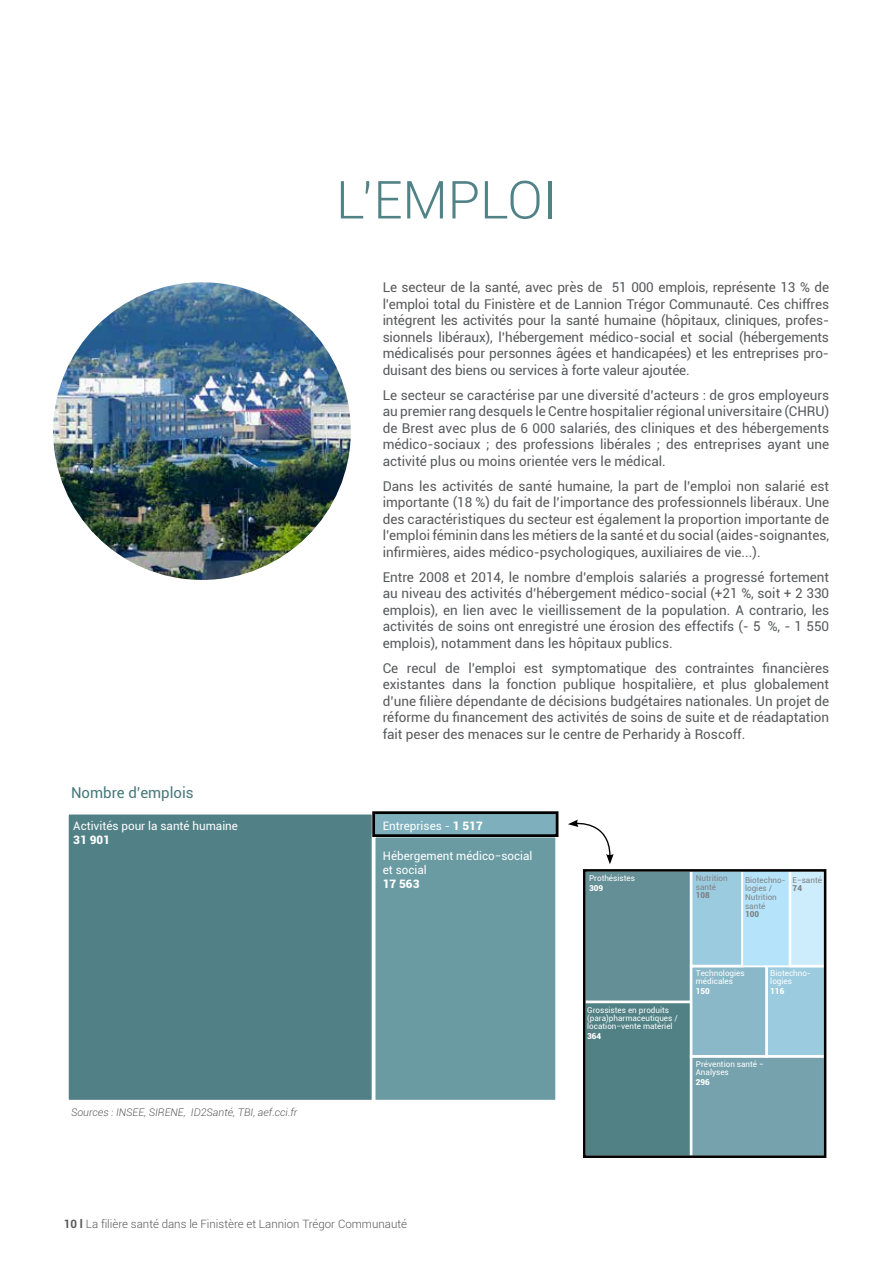
<style>
.page{position:relative;width:893px;height:1263px;background:#fff}
.page>*{position:absolute;margin:0;border:0;box-sizing:border-box;transform-origin:0 0}
.t1{font:300 52.5px "Roboto";color:#518286}
.t2{font:15px "Roboto";color:#47787c}
.t3{font:13.5px/16.5px "Roboto";color:#58595b;text-align:justify}
.t4{font:11.7px/14px "Roboto";color:#fff}
.t5{font:900 11.7px "Roboto";color:#fff}
.t6{font:300 11.55px "Roboto";color:#58595b}
.t7{font:italic 300 10.5px "Roboto";color:#58595b}
.t8{font:8.1px/8.1px "Roboto";color:#fff}
.t9{font:8.1px/8.6px "Roboto";color:#808285}
.t10{font:900 8.1px "Roboto";color:#fff}
.t11{font:900 8.1px "Roboto";color:#808285}
.s1{font-weight:900}
.s2{font-weight:700}
</style>
<div class="page">
<div style="left:67px;top:813px;width:307px;height:289px;background:#518186"></div>
<div style="left:65px;top:811px;width:310px;height:292px;border:4px solid #fff"></div>
<div style="left:374px;top:836px;width:183px;height:266px;background:#6a9ba3"></div>
<div style="left:372px;top:834px;width:187px;height:269px;border:4px solid #fff"></div>
<div style="left:374px;top:813px;width:183px;height:23px;background:#7db0bc"></div>
<div style="left:372px;top:811px;width:186px;height:26px;border:3px solid #000"></div>
<svg style="left:583px;top:869px;width:244px;height:289px;background:#79a3ad"></svg>
<svg style="left:568px;top:819px;width:46px;height:45px"></svg>
<img style="left:53px;top:282px;width:298px;height:298px;border-radius:149px">
<h1 class="t1" style="left:336px;top:163px;width:222px">L’EMPLOI</h1>
<p class="t2" style="left:71px;top:782px;width:124px">Nombre d’emplois</p>
<p class="t4" style="left:73px;top:818px;width:166px">Activités pour la santé humaine</p>
<p class="t5" style="left:73px;top:831px;width:38px">31 901</p>
<p class="t7" style="left:71px;top:1105px;width:228px">Sources : INSEE, SIRENE, ID2Santé, TBI, aef.cci.fr</p>
<p class="t3" style="left:383px;top:279px;width:448px">Le secteur de la santé, avec près de 51 000 emplois, représente 13 % de l’emploi total du Finistère et de Lannion Trégor Communauté. Ces chiffres intégrent les activités pour la santé humaine (hôpitaux, cliniques, profes&shy;sionnels libéraux), l’hébergement médico-social et social (hébergements médicalisés pour personnes âgées et handicapées) et les entreprises pro&shy;duisant des biens ou services à forte valeur ajoutée.</p>
<p class="t3" style="left:383px;top:386px;width:448px">Le secteur se caractérise par une diversité d’acteurs : de gros employeurs au premier rang desquels le Centre hospitalier régional universitaire (CHRU) de Brest avec plus de 6 000 salariés, des cliniques et des hébergements médico-sociaux ; des professions libérales ; des entreprises ayant une activité plus ou moins orientée vers le médical.</p>
<p class="t3" style="left:383px;top:477px;width:448px">Dans les activités de santé humaine, la part de l’emploi non salarié est importante (18 %) du fait de l’importance des professionnels libéraux. Une des caractéristiques du secteur est également la proportion importante de l’emploi féminin dans les métiers de la santé et du social (aides-soignantes, infirmières, aides médico-psychologiques, auxiliaires de vie...).</p>
<p class="t3" style="left:383px;top:568px;width:448px">Entre 2008 et 2014, le nombre d’emplois salariés a progressé fortement au niveau des activités d’hébergement médico-social (+21 %, soit + 2 330 emplois), en lien avec le vieillissement de la population. A contrario, les activités de soins ont enregistré une érosion des effectifs (- 5 %, - 1 550 emplois), notamment dans les hôpitaux publics.</p>
<p class="t3" style="left:383px;top:659px;width:448px">Ce recul de l’emploi est symptomatique des contraintes financières existantes dans la fonction publique hospitalière, et plus globalement d’une filière dépendante de décisions budgétaires nationales. Un projet de réforme du financement des activités de soins de suite et de réadaptation fait peser des menaces sur le centre de Perharidy à Roscoff.</p>
<p class="t4" style="left:383px;top:818px;width:101px">Entreprises - <span class="s1">1 517</span></p>
<p class="t4" style="left:383px;top:848px;width:151px">Hébergement médico−social et social</p>
<p class="t5" style="left:383px;top:875px;width:38px">17 563</p>
<p class="t8" style="left:589px;top:874px;width:47px">Prothésistes</p>
<p class="t10" style="left:589px;top:882px;width:16px">309</p>
<p class="t9" style="left:696px;top:873px;width:33px">Nutrition santé</p>
<p class="t11" style="left:696px;top:890px;width:16px">108</p>
<p class="t9" style="left:745px;top:875px;width:42px">Biotechno&shy;logies /<br>Nutrition santé</p>
<p class="t11" style="left:745px;top:909px;width:16px">100</p>
<p class="t9" style="left:793px;top:875px;width:31px">E−santé</p>
<p class="t11" style="left:793px;top:883px;width:11px">74</p>
<p class="t8" style="left:587px;top:1006px;width:92px">Grossistes en produits (para)pharmaceutiques / location−vente matériel</p>
<p class="t10" style="left:587px;top:1030px;width:16px">364</p>
<p class="t8" style="left:696px;top:968px;width:50px">Technologies médicales</p>
<p class="t10" style="left:696px;top:985px;width:16px">150</p>
<p class="t8" style="left:770px;top:968px;width:42px">Biotechno&shy;logies</p>
<p class="t10" style="left:770px;top:985px;width:16px">116</p>
<p class="t8" style="left:696px;top:1060px;width:69px">Prévention santé −<br>Analyses</p>
<p class="t10" style="left:696px;top:1076px;width:16px">296</p>
<p class="t6" style="left:64px;top:1215px;width:345px"><span class="s2">10 l</span> La filière santé dans le Finistère et Lannion Trégor Communauté</p>
</div>
